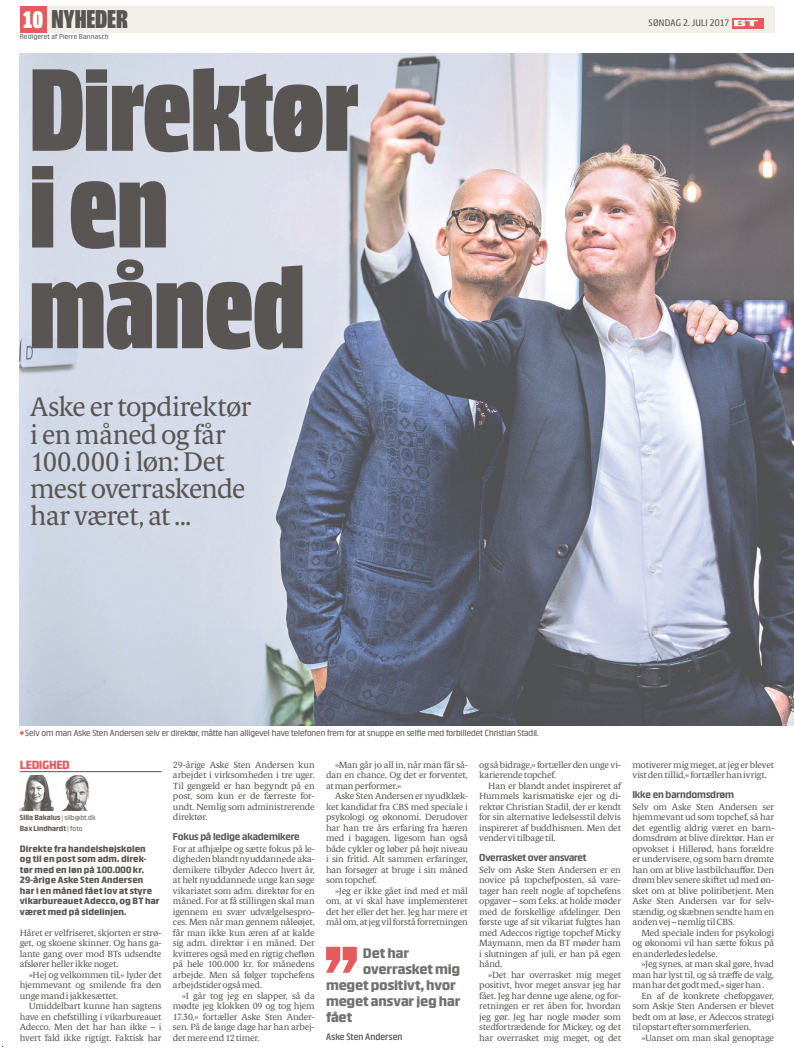
<style>
.page{position:relative;width:794px;height:1049px;background:#fff}
.page>*{position:absolute;margin:0;border:0;box-sizing:border-box;transform-origin:0 0}
.t1{font:800 extra-condensed 118px/98.7px "BT One";color:#595553}
.t2{font:800 89.4px "BT One";color:#e6595c}
.t3{font:27px/27.3px "Berlingske Text";letter-spacing:-.025em;color:#595553}
.t4{font:800 extra-condensed 26px "BT One";letter-spacing:-.005em;color:#595553}
.t5{font:800 14px "BT One";letter-spacing:-.015em;color:#73706e}
.t6{font:800 12px "BT One";letter-spacing:-.03em;color:#e6595c}
.t7{font:700 10px "BT One";letter-spacing:-.015em;color:#595553}
.t8{font:600 9.5px "BT One";color:#595553;scale:.95 1}
.t9{font:9.5px "BT One";letter-spacing:.02em;color:#595553}
.t10{font:800 9.2px/10.5px "BT One";letter-spacing:.005em;color:#595553}
.t11{font:9px/10.5px "Berlingske Text";letter-spacing:-.025em;color:#595553;text-align:justify;scale:1.04 1}
.t12{font:8.9px "BT One";color:#595553}
.t13{font:700 7.5px/10.5px "BT One";letter-spacing:-.005em;color:#595553}
.t14{font:7px "BT One";letter-spacing:.025em;color:#595553;scale:1.04 1}
.s1{font-size:24px;color:#fff}
.s2{color:#e6595c}
.s3{font-family:"BT One Text";font-weight:400;font-size:7px}
</style>
<div class="page">
<img style="left:20px;top:54px;width:774px;height:672px">
<hr style="left:20px;top:771px;width:142px;height:1px;background:#595553">
<img style="left:19px;top:775px;width:34px;height:35px">
<img style="left:63px;top:775px;width:27px;height:35px">
<div style="left:20px;top:6px;width:754px;height:27px;background:#f1efe8"></div>
<div style="left:20px;top:6px;width:26px;height:27px;background:#e6595c"></div>
<svg style="left:732px;top:18px;width:31px;height:10px"></svg>
<svg style="left:734px;top:20px;width:23px;height:6px"></svg>
<h3 class="t4" style="left:23px;top:1px;width:106px"><span class="s1">10</span> NYHEDER</h3>
<p class="t9" style="left:648px;top:18px;width:82px">SØNDAG 2. JULI 2017</p>
<p class="t14" style="left:20px;top:33px;width:87px">Redigeret af Pierre Bannasch</p>
<h1 class="t1" style="left:30px;top:62px;width:331px">Direktør i en måned</h1>
<h3 class="t3" style="left:30px;top:393px;width:222px">Aske er topdirektør i en måned og får<br>100.000 i løn: Det mest overraskende har været, at ...</h3>
<p class="t12" style="left:20px;top:728px;width:520px"><span class="s2">•</span> Selv om man Aske Sten Andersen selv er direktør, måtte han alligevel have telefonen frem for at snuppe en selfie med forbilledet Christian Stadil.</p>
<h3 class="t6" style="left:20px;top:758px;width:51px">LEDIGHED</h3>
<p class="t13" style="left:20px;top:812px;width:77px">Silla Bakalus <span class="s3">| silb@bt.dk<br></span>Bax Lindhardt <span class="s3">| foto</span></p>
<p class="t10" style="left:20px;top:843px;width:141px">Direkte fra handelshøjskolen<br>og til en post som adm. direk&shy;tør med en løn på 100.000 kr.<br>29-årige Aske Sten Andersen har i en måned fået lov at styre vikarbureauet Adecco, og BT har været med på sidelinjen.</p>
<p class="t11" style="left:20px;top:927px;width:138px">Håret er velfriseret, skjorten er strø&shy;get, og skoene skinner. Og hans ga&shy;lante gang over mod BTs udsendte afslører heller ikke noget.</p>
<p class="t11" style="left:20px;top:969px;width:138px;text-indent:9px">»Hej og velkommen til,« lyder det hjemmevant og smilende fra den unge mand i jakkesættet.</p>
<p class="t11" style="left:20px;top:1001px;width:138px;text-indent:9px">Umiddelbart kunne han sagtens have en chefstilling i vikarbureauet Adecco. Men det har han ikke – i hvert fald ikke rigtigt. Faktisk har</p>
<p class="t11" style="left:173px;top:759px;width:138px">29-årige Aske Sten Andersen kun arbejdet i virksomheden i tre uger.<br>Til gengæld er han begyndt på en post, som kun er de færreste for&shy;undt. Nemlig som administrerende direktør.</p>
<p class="t7" style="left:173px;top:831px;width:128px">Fokus på ledige akademikere</p>
<p class="t11" style="left:173px;top:843px;width:138px">For at afhjælpe og sætte fokus på le&shy;digheden blandt nyuddannede aka&shy;demikere tilbyder Adecco hvert år, at helt nyuddannede unge kan søge vikariatet som adm. direktør for en måned. For at få stillingen skal man igennem en svær udvælgelsespro&shy;ces. Men når man gennem nåleøjet, får man ikke kun æren af at kalde sig adm. direktør i en måned. Der kvitteres også med en rigtig chefløn på hele 100.000 kr. for månedens arbejde. Men så følger topchefens arbejdstider også med.</p>
<p class="t11" style="left:173px;top:990px;width:138px;text-indent:9px">»I går tog jeg en slapper, så da mødte jeg klokken 09 og tog hjem 17.30,« fortæller Aske Sten Ander&shy;sen. På de lange dage har han arbej&shy;det mere end 12 timer.</p>
<p class="t11" style="left:326px;top:759px;width:138px;text-indent:9px">»Man går jo all in, når man får så&shy;dan en chance. Og det er forventet, at man performer.«</p>
<p class="t11" style="left:326px;top:791px;width:138px;text-indent:9px">Aske Sten Andersen er nyudklæk&shy;ket kandidat fra CBS med speciale i psykologi og økonomi. Derudover har han tre års erfaring fra hæren med i bagagen, ligesom han også både cykler og løber på højt niveau i sin fritid. Alt sammen erfaringer, han forsøger at bruge i sin måned som topchef.</p>
<p class="t11" style="left:326px;top:885px;width:138px;text-indent:9px">»Jeg er ikke gået ind med et mål om, at vi skal have implementeret det her eller det her. Jeg har mere et mål om, at jeg vil forstå forretningen</p>
<h2 class="t2" style="left:324px;top:926px;width:36px">’’</h2>
<h3 class="t5" style="left:363px;top:945px;width:48px">Det har</h3>
<h3 class="t5" style="left:363px;top:961px;width:99px">overrasket mig</h3>
<h3 class="t5" style="left:326px;top:977px;width:131px">meget positivt, hvor</h3>
<h3 class="t5" style="left:326px;top:993px;width:136px">meget ansvar jeg har</h3>
<h3 class="t5" style="left:326px;top:1009px;width:28px">fået</h3>
<p class="t8" style="left:326px;top:1031px;width:82px">Aske Sten Andersen</p>
<p class="t11" style="left:479px;top:759px;width:138px">og så bidrage,« fortæller den unge vi&shy;karierende topchef.</p>
<p class="t11" style="left:479px;top:780px;width:138px;text-indent:9px">Han er blandt andet inspireret af Hummels karismatiske ejer og di&shy;rektør Christian Stadil, der er kendt for sin alternative ledelsesstil delvis inspireret af buddhismen. Men det vender vi tilbage til.</p>
<p class="t7" style="left:479px;top:852px;width:109px">Overrasket over ansvaret</p>
<p class="t11" style="left:479px;top:864px;width:138px">Selv om Aske Sten Andersen er en novice på topchefposten, så vare&shy;tager han reelt nogle af topchefens opgaver – som f.eks. at holde møder med de forskellige afdelinger. Den første uge af sit vikariat fulgtes han med Adeccos rigtige topchef Micky Maymann, men da BT møder ham i slutningen af juli, er han på egen hånd.</p>
<p class="t11" style="left:479px;top:969px;width:138px;text-indent:9px">»Det har overrasket mig meget positivt, hvor meget ansvar jeg har fået. Jeg har denne uge alene, og for&shy;retningen er ret åben for, hvordan jeg gør. Jeg har nogle møder som stedfortrædende for Mickey, og det har overrasket mig meget, og det</p>
<p class="t11" style="left:632px;top:759px;width:138px">motiverer mig meget, at jeg er blevet vist den tillid,« fortæller han ivrigt.</p>
<p class="t7" style="left:632px;top:789px;width:103px">Ikke en barndomsdrøm</p>
<p class="t11" style="left:632px;top:801px;width:138px">Selv om Aske Sten Andersen ser hjemmevant ud som topchef, så har det egentlig aldrig været en barn&shy;domsdrøm at blive direktør. Han er opvokset i Hillerød, hans forældre er undervisere, og som barn drømte han om at blive lastbilchauffør. Den drøm blev senere skiftet ud med øn&shy;sket om at blive politibetjent. Men Aske Sten Andersen var for selv&shy;stændig, og skæbnen sendte ham en anden vej – nemlig til CBS.</p>
<p class="t11" style="left:632px;top:927px;width:138px;text-indent:9px">Med speciale inden for psykologi og økonomi vil han sætte fokus på en anderledes ledelse.</p>
<p class="t11" style="left:632px;top:959px;width:138px;text-indent:9px">»Jeg synes, at man skal gøre, hvad man har lyst til, og så træffe de valg, man har det godt med,« siger han .</p>
<p class="t11" style="left:632px;top:990px;width:138px;text-indent:9px">En af de konkrete chefopgaver, som Askje Sten Andersen er blevet bedt om at løse, er Adeccos strategi til opstart efter sommerferien.</p>
<p class="t11" style="left:641px;top:1032px;width:129px">»Uanset om man skal genoptage</p>
</div>
